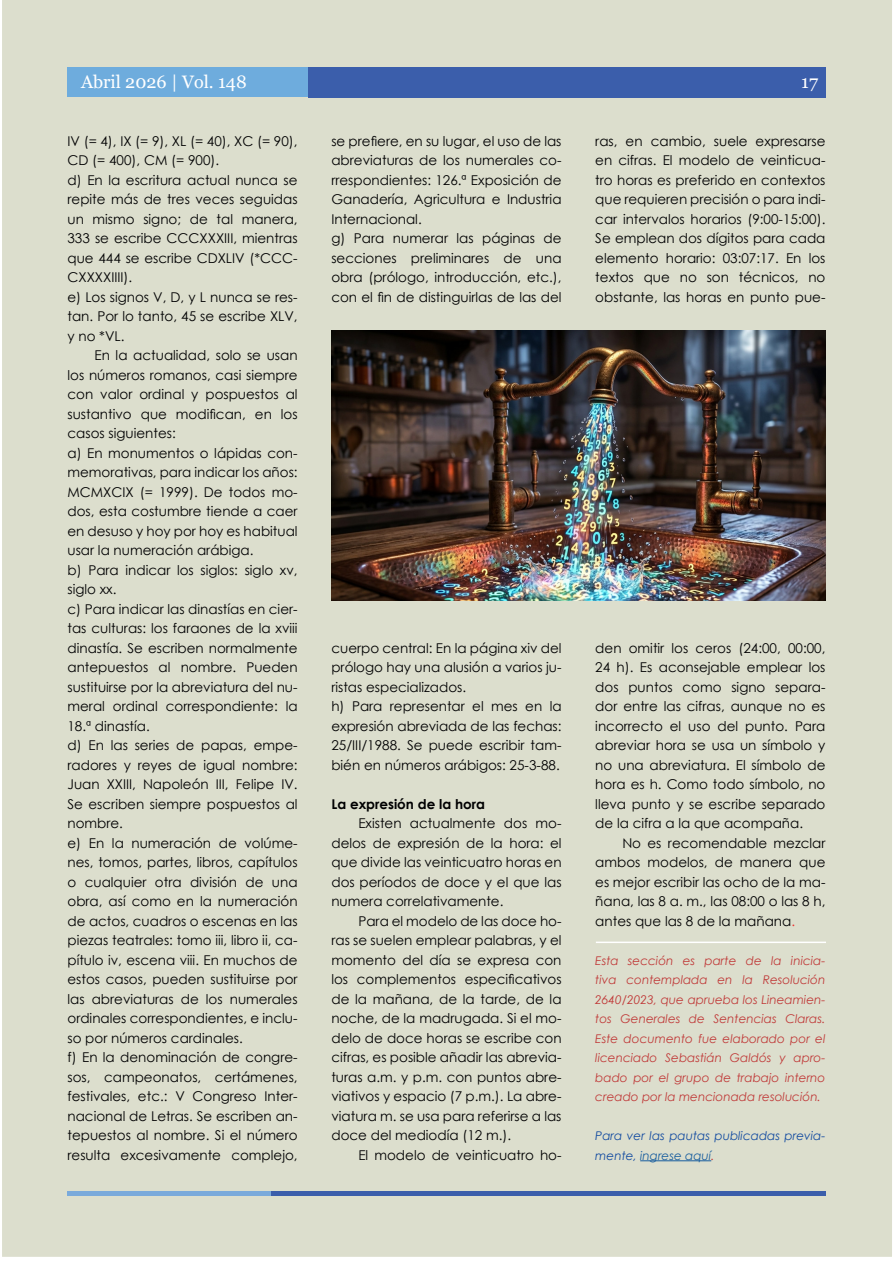
<style>
.page{position:relative;width:893px;height:1263px;background:#fff}
.page>*{position:absolute;margin:0;border:0;box-sizing:border-box;transform-origin:0 0}
.Newsletter_Name{font:18px "Georgia";color:#fff}
.párrafo{font:13.5px/19.5px "Century Gothic";color:#000001;text-align:justify}
.párrafo-2{font:700 13.5px "Century Gothic";color:#000001}
.t1{font:italic 12px/19.5px "Century Gothic";color:#c03938;text-align:justify}
.t2{font:italic 12px/19.5px "Century Gothic";color:#114aa0}
.s1{color:#ee2d2d}
.s2{color:#175d9e}
.s3{color:#c03938}
</style>
<div class="page">
<div style="left:2px;top:0;width:890px;height:1257px;background:#dcdecd"></div>
<div style="left:308px;top:67px;width:517px;height:30px;background:#3b5eab"></div>
<div style="left:68px;top:67px;width:240px;height:30px;background:#6eacdd"></div>
<hr style="left:271px;top:1191px;width:554px;height:4px;background:#3b5eab">
<hr style="left:68px;top:1191px;width:203px;height:4px;background:#7aaadb">
<img style="left:331px;top:330px;width:494px;height:270px">
<hr style="left:596px;top:941px;width:230px;height:2px;background:#fff">
<hr style="left:640px;top:1160px;width:71px;height:1px;background:#175d9e">
<p class="Newsletter_Name" style="left:81px;top:71px;width:167px">Abril 2026 | Vol. 148</p>
<h1 class="Newsletter_Name" style="left:801px;top:71px;width:18px">17</h1>
<h1 class="Newsletter_Name" style="left:81px;top:71px;width:166px">Mayo 2022 | Vol . 67</h1>
<p class="párrafo" style="left:68px;top:131px;width:232px">IV (= 4), IX (= 9), XL (= 40), XC (= 90),<br>CD (= 400), CM (= 900).</p>
<p class="párrafo" style="left:68px;top:170px;width:232px">d) En la escritura actual nunca se repite más de tres veces seguidas un mismo signo; de tal manera, 333 se escribe CCCXXXIII, mientras que 444 se escribe CDXLIV (*CCC-CXXXXIIII).</p>
<p class="párrafo" style="left:68px;top:287px;width:232px">e) Los signos V, D, y L nunca se res&shy;tan. Por lo tanto, 45 se escribe XLV, y no *VL.</p>
<p class="párrafo" style="left:68px;top:345px;width:232px;text-indent:27px">En la actualidad, solo se usan los números romanos, casi siempre con valor ordinal y pospuestos al sustantivo que modifican, en los casos siguientes:</p>
<p class="párrafo" style="left:68px;top:443px;width:232px">a) En monumentos o lápidas con&shy;memorativas, para indicar los años:<br>MCMXCIX (= 1999). De todos mo&shy;dos, esta costumbre tiende a caer en desuso y hoy por hoy es habitual usar la numeración arábiga.</p>
<p class="párrafo" style="left:68px;top:560px;width:232px">b) Para indicar los siglos: siglo xv, siglo xx.</p>
<p class="párrafo" style="left:68px;top:599px;width:232px">c) Para indicar las dinastías en cier&shy;tas culturas: los faraones de la xviii dinastía. Se escriben normalmente antepuestos al nombre. Pueden sustituirse por la abreviatura del nu&shy;meral ordinal correspondiente: la 18.ª dinastía.</p>
<p class="párrafo" style="left:68px;top:735px;width:232px">d) En las series de papas, empe&shy;radores y reyes de igual nombre:<br>Juan XXIII, Napoleón III, Felipe IV.<br>Se escriben siempre pospuestos al nombre.</p>
<p class="párrafo" style="left:68px;top:833px;width:232px">e) En la numeración de volúme&shy;nes, tomos, partes, libros, capítulos o cualquier otra división de una obra, así como en la numeración de actos, cuadros o escenas en las piezas teatrales: tomo iii, libro ii, ca&shy;pítulo iv, escena viii. En muchos de estos casos, pueden sustituirse por las abreviaturas de los numerales ordinales correspondientes, e inclu&shy;so por números cardinales.</p>
<p class="párrafo" style="left:68px;top:1047px;width:232px">f) En la denominación de congre&shy;sos, campeonatos, certámenes, festivales, etc.: V Congreso Inter&shy;nacional de Letras. Se escriben an&shy;tepuestos al nombre. Si el número resulta excesivamente complejo,</p>
<p class="párrafo" style="left:331px;top:131px;width:232px">se prefiere, en su lugar, el uso de las abreviaturas de los numerales co&shy;rrespondientes: 126.ª Exposición de Ganadería, Agricultura e Industria Internacional.</p>
<p class="párrafo" style="left:331px;top:228px;width:232px">g) Para numerar las páginas de secciones preliminares de una obra (prólogo, introducción, etc.), con el fin de distinguirlas de las del</p>
<p class="párrafo" style="left:331px;top:638px;width:232px">cuerpo central: En la página xiv del prólogo hay una alusión a varios ju&shy;ristas especializados.</p>
<p class="párrafo" style="left:331px;top:696px;width:232px">h) Para representar el mes en la expresión abreviada de las fechas:<br>25/III/1988. Se puede escribir tam&shy;bién en números arábigos: 25-3-88.</p>
<p class="párrafo-2" style="left:331px;top:793px;width:155px">La expresión de la hora</p>
<p class="párrafo" style="left:331px;top:813px;width:232px;text-indent:27px">Existen actualmente dos mo&shy;delos de expresión de la hora: el que divide las veinticuatro horas en dos períodos de doce y el que las numera correlativamente.</p>
<p class="párrafo" style="left:331px;top:911px;width:232px;text-indent:27px">Para el modelo de las doce ho&shy;ras se suelen emplear palabras, y el momento del día se expresa con los complementos especificativos de la mañana, de la tarde, de la noche, de la madrugada. Si el mo&shy;delo de doce horas se escribe con cifras, es posible añadir las abrevia&shy;turas a.m. y p.m. con puntos abre&shy;viativos y espacio (7 p.m.). La abre&shy;viatura m. se usa para referirse a las doce del mediodía (12 m.).</p>
<p class="párrafo" style="left:358px;top:1145px;width:205px">El modelo de veinticuatro ho-</p>
<p class="párrafo" style="left:595px;top:131px;width:232px">ras, en cambio, suele expresarse en cifras. El modelo de veinticua&shy;tro horas es preferido en contextos que requieren precisión o para indi&shy;car intervalos horarios (9:00-15:00).<br>Se emplean dos dígitos para cada elemento horario: 03:07:17. En los textos que no son técnicos, no obstante, las horas en punto pue-</p>
<p class="párrafo" style="left:595px;top:638px;width:232px">den omitir los ceros (24:00, 00:00, 24 h). Es aconsejable emplear los dos puntos como signo separa&shy;dor entre las cifras, aunque no es incorrecto el uso del punto. Para abreviar hora se usa un símbolo y no una abreviatura. El símbolo de hora es h. Como todo símbolo, no lleva punto y se escribe separado de la cifra a la que acompaña.</p>
<p class="párrafo" style="left:595px;top:833px;width:232px;text-indent:27px">No es recomendable mezclar ambos modelos, de manera que es mejor escribir las ocho de la ma&shy;ñana, las 8 a. m., las 08:00 o las 8 h, antes que las 8 de la mañana<span class="s1">.</span></p>
<p class="t1" style="left:595px;top:950px;width:232px">Esta sección es parte de la inicia&shy;tiva contemplada en la Resolución 2640/2023, que aprueba los Lineamien&shy;tos Generales de Sentencias Claras.<br>Este documento fue elaborado por el licenciado Sebastián Galdós y apro&shy;bado por el grupo de trabajo interno creado por la mencionada resolución.</p>
<p class="t2" style="left:595px;top:1126px;width:232px">Para ver las pautas publicadas previa&shy;mente, <span class="s2">ingrese aquí</span><span class="s3">.</span></p>
</div>
